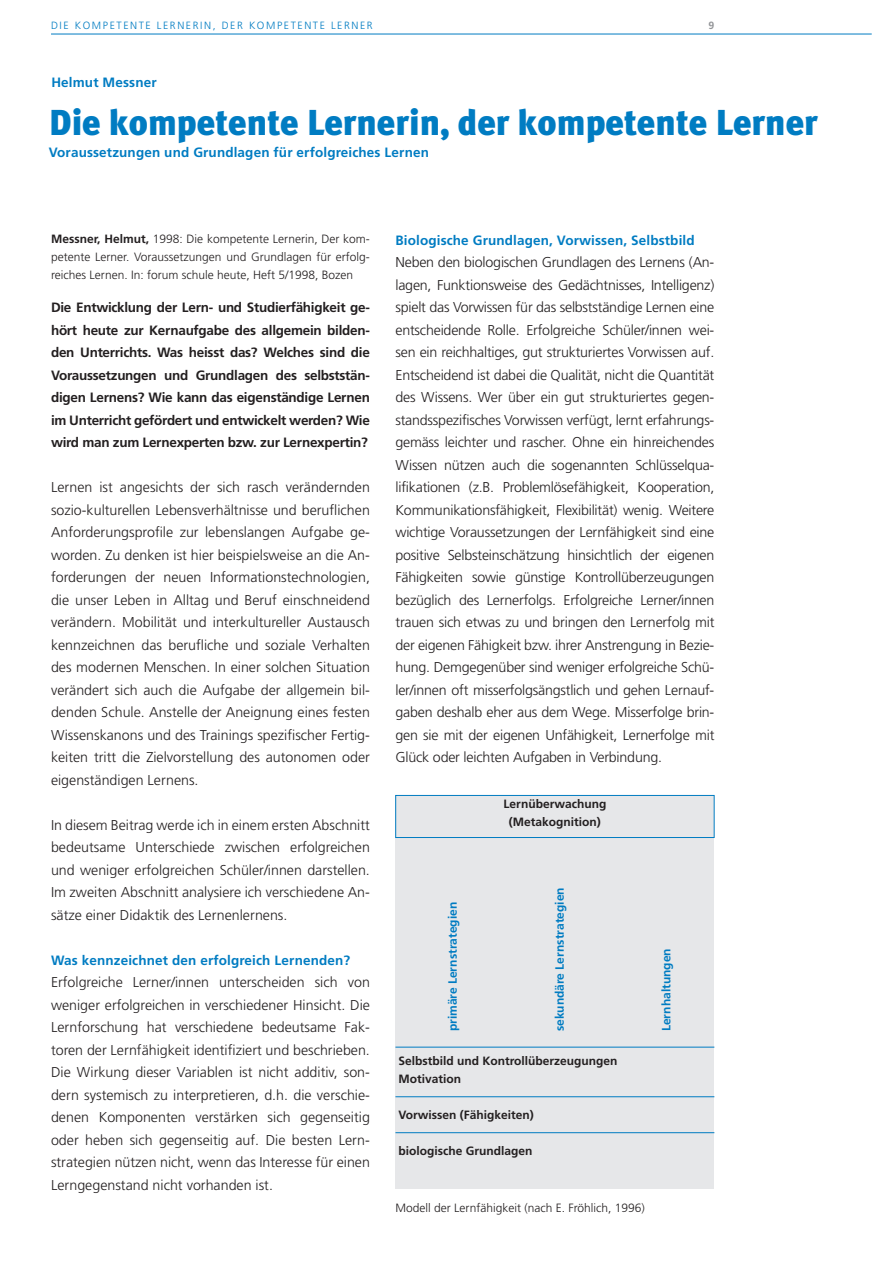
<style>
.page{position:relative;width:893px;height:1263px;background:#fff}
.page>*{position:absolute;margin:0;border:0;box-sizing:border-box;transform-origin:0 0}
.t1{font:900 36px "Meta Plus";color:#007cc2}
.t2{font:300 14.25px/22.5px "Frutiger LT Std";color:#231f20;text-align:justify}
.t3{font:700 13.5px/22.5px "Frutiger LT Std";letter-spacing:-.02em;color:#231f20;text-align:justify}
.t4{font:700 13.5px "Frutiger LT Std";letter-spacing:.01em;color:#007cc2}
.t5{font:300 12px/18px "Frutiger LT Std";color:#231f20;text-align:justify}
.t6{font:700 12px/18px "Frutiger LT Std";color:#231f20}
.t7{font:700 12px "Frutiger LT Std";color:#007cc2}
.t8{font:300 10.5px "Frutiger LT Std";letter-spacing:.15em;color:#007cc2}
.s1{font-weight:700}
</style>
<div class="page">
<hr style="left:51px;top:34px;width:821px;height:1px;background:#007cc2">
<div style="left:395px;top:795px;width:319px;height:393px;background:#e6e7e9"></div>
<div style="left:395px;top:795px;width:319px;height:43px;border:1px solid #007cc2"></div>
<hr style="left:395px;top:1047px;width:319px;height:1px;background:#007cc2">
<hr style="left:395px;top:1132px;width:319px;height:1px;background:#007cc2">
<hr style="left:395px;top:1096px;width:319px;height:1px;background:#007cc2">
<p class="t8" style="left:51px;top:20px;width:323px">DIE KOMPETENTE LERNERIN, DER KOMPETENTE LERNER</p>
<p class="t4" style="left:51px;top:74px;width:107px">Helmut Messner</p>
<h1 class="t1" style="left:49px;top:101px;width:770px">Die kompetente Lernerin, der kompetente Lerner</h1>
<p class="t4" style="left:49px;top:145px;width:382px">Voraussetzungen und Grundlagen für erfolgreiches Lernen</p>
<p class="t5" style="left:51px;top:230px;width:320px"><span class="s1">Messner, Helmut,</span> 1998: Die kompetente Lernerin, Der kom&shy;petente Lerner. Voraussetzungen und Grundlagen für erfolg&shy;reiches Lernen. In: forum schule heute, Heft 5/1998, Bozen</p>
<p class="t3" style="left:51px;top:296px;width:320px">Die Entwicklung der Lern- und Studierfähigkeit ge&shy;hört heute zur Kernaufgabe des allgemein bilden&shy;den Unterrichts. Was heisst das? Welches sind die Voraussetzungen und Grundlagen des selbststän&shy;digen Lernens? Wie kann das eigenständige Lernen im Unterricht gefördert und entwickelt werden? Wie wird man zum Lernexperten bzw. zur Lernexpertin?</p>
<p class="t2" style="left:51px;top:476px;width:320px">Lernen ist angesichts der sich rasch verändernden sozio-kulturellen Lebensverhältnisse und beruflichen Anforderungsprofile zur lebenslangen Aufgabe ge&shy;worden. Zu denken ist hier beispielsweise an die An&shy;forderungen der neuen Informationstechnologien, die unser Leben in Alltag und Beruf einschneidend verändern. Mobilität und interkultureller Austausch kennzeichnen das berufliche und soziale Verhalten des modernen Menschen. In einer solchen Situation verändert sich auch die Aufgabe der allgemein bil&shy;denden Schule. Anstelle der Aneignung eines festen Wissenskanons und des Trainings spezifischer Fertig&shy;keiten tritt die Zielvorstellung des autonomen oder eigenständigen Lernens.</p>
<p class="t2" style="left:51px;top:814px;width:320px">In diesem Beitrag werde ich in einem ersten Abschnitt bedeutsame Unterschiede zwischen erfolgreichen und weniger erfolgreichen Schüler/innen darstellen.<br>Im zweiten Abschnitt analysiere ich verschiedene An&shy;sätze einer Didaktik des Lernenlernens.</p>
<p class="t4" style="left:51px;top:952px;width:301px">Was kennzeichnet den erfolgreich Lernenden?</p>
<p class="t2" style="left:51px;top:971px;width:320px">Erfolgreiche Lerner/innen unterscheiden sich von weniger erfolgreichen in verschiedener Hinsicht. Die Lernforschung hat verschiedene bedeutsame Fak&shy;toren der Lernfähigkeit identifiziert und beschrieben.<br>Die Wirkung dieser Variablen ist nicht additiv, son&shy;dern systemisch zu interpretieren, d.h. die verschie&shy;denen Komponenten verstärken sich gegenseitig oder heben sich gegenseitig auf. Die besten Lern&shy;strategien nützen nicht, wenn das Interesse für einen Lerngegenstand nicht vorhanden ist.</p>
<p class="t4" style="left:395px;top:232px;width:301px">Biologische Grundlagen, Vorwissen, Selbstbild</p>
<p class="t2" style="left:395px;top:251px;width:320px">Neben den biologischen Grundlagen des Lernens (An&shy;lagen, Funktionsweise des Gedächtnisses, Intelligenz) spielt das Vorwissen für das selbstständige Lernen eine entscheidende Rolle. Erfolgreiche Schüler/innen wei&shy;sen ein reichhaltiges, gut strukturiertes Vorwissen auf.<br>Entscheidend ist dabei die Qualität, nicht die Quantität des Wissens. Wer über ein gut strukturiertes gegen&shy;standsspezifisches Vorwissen verfügt, lernt erfahrungs&shy;gemäss leichter und rascher. Ohne ein hinreichendes Wissen nützen auch die sogenannten Schlüsselqua&shy;lifikationen (z.B. Problemlösefähigkeit, Kooperation, Kommunikationsfähigkeit, Flexibilität) wenig. Weitere wichtige Voraussetzungen der Lernfähigkeit sind eine positive Selbsteinschätzung hinsichtlich der eigenen Fähigkeiten sowie günstige Kontrollüberzeugungen bezüglich des Lernerfolgs. Erfolgreiche Lerner/innen trauen sich etwas zu und bringen den Lernerfolg mit der eigenen Fähigkeit bzw. ihrer Anstrengung in Bezie&shy;hung. Demgegenüber sind weniger erfolgreiche Schü&shy;ler/innen oft misserfolgsängstlich und gehen Lernauf&shy;gaben deshalb eher aus dem Wege. Misserfolge brin&shy;gen sie mit der eigenen Unfähigkeit, Lernerfolge mit Glück oder leichten Aufgaben in Verbindung.</p>
<p class="t6" style="left:503px;top:794px;width:104px;text-align:center">Lernüberwachung (Metakognition)</p>
<p class="t7" style="left:446px;top:1031px;width:131px;rotate:-90deg">primäre Lernstrategien</p>
<p class="t7" style="left:552px;top:1031px;width:146px;rotate:-90deg">sekundäre Lernstrategien</p>
<p class="t6" style="left:398px;top:1051px;width:221px">Selbstbild und Kontrollüberzeugungen<br>Motivation</p>
<p class="t6" style="left:398px;top:1105px;width:137px">Vorwissen (Fähigkeiten)</p>
<p class="t6" style="left:398px;top:1141px;width:136px">biologische Grundlagen</p>
<p class="t7" style="left:659px;top:1031px;width:84px;rotate:-90deg">Lernhaltungen</p>
<p class="t5" style="left:395px;top:1199px;width:251px">Modell der Lernfähigkeit (nach E. Fröhlich, 1996)</p>
</div>
